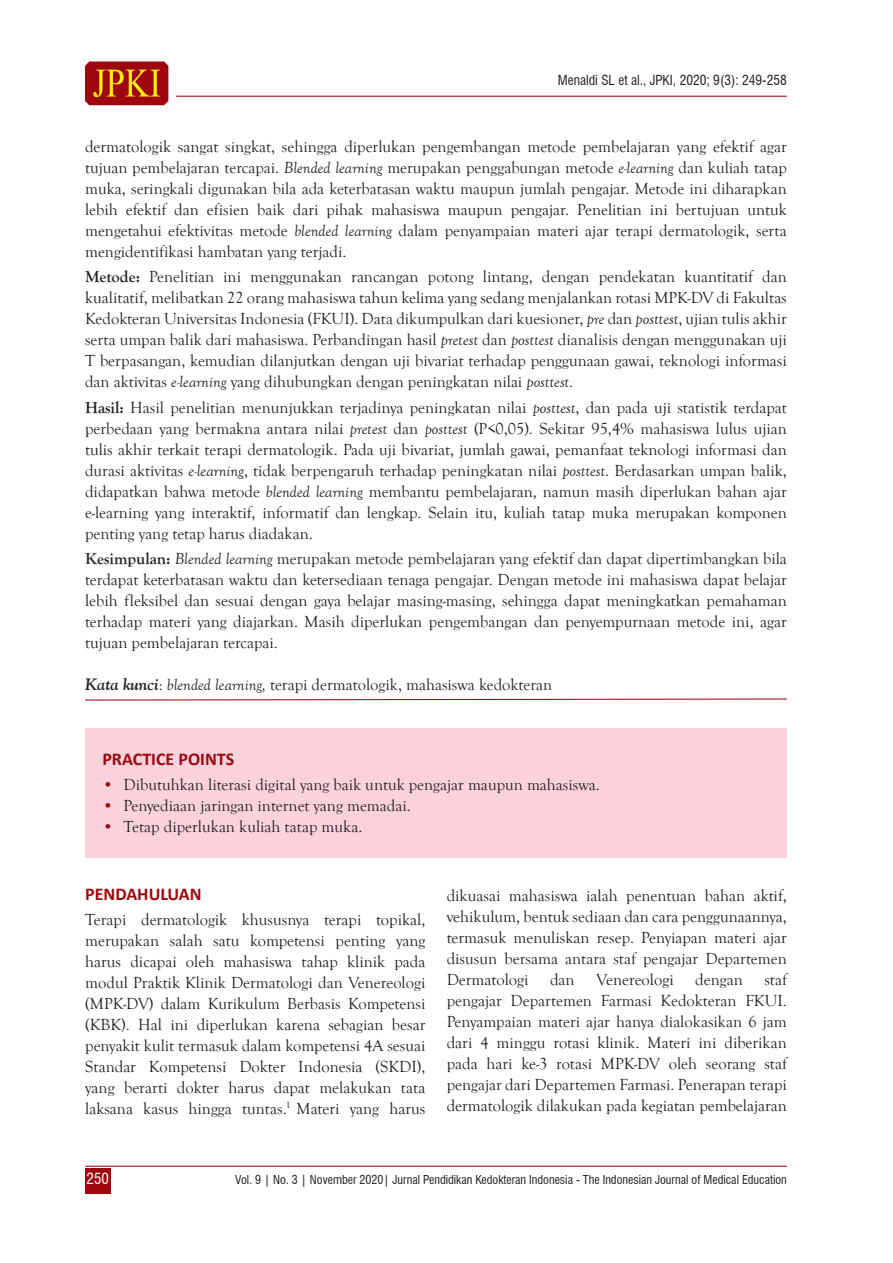
<style>
.page{position:relative;width:893px;height:1263px;background:#fff}
.page>*{position:absolute;margin:0;border:0;box-sizing:border-box;transform-origin:0 0}
.Sub_1{font:700 18px "Calibri";color:#9d070d}
.Abstrak-1{font:16.5px/21px "Goudy Old Style T";color:#231f20;text-align:justify}
.TEXT{font:16.5px/21px "Goudy Old Style T";color:#231f20;text-align:justify}
.Indent-1{font:16.5px "Goudy Old Style T";color:#231f20}
.t1{font:condensed 15px "Swiss 721 BT";color:#fff}
.t2{font:condensed 13.5px "Swiss 721 BT";color:#231f20}
.t3{font:condensed 12px "Swiss 721 BT";color:#231f20}
.s1{font-style:italic}
.s2{font-weight:700}
.s3{font-family:"Goudy Old Style BT";font-weight:700;font-style:italic}
.s4{color:#9d070d}
</style>
<div class="page">
<div style="left:85px;top:1168px;width:26px;height:25px;background:#9d070d"></div>
<hr style="left:85px;top:1166px;width:702px;height:1px;background:#9d070d">
<hr style="left:176px;top:96px;width:611px;height:1px;background:#9d070d">
<svg style="left:85px;top:62px;width:83px;height:43px;background:#ad2e0c"></svg>
<div style="left:85px;top:729px;width:702px;height:129px;background:#fad2dc"></div>
<svg style="left:85px;top:698px;width:702px;height:3px"></svg>
<p class="t2" style="left:558px;top:72px;width:230px">Menaldi SL et al., JPKI, 2020; 9(3): 249-258</p>
<p class="Abstrak-1" style="left:85px;top:137px;width:703px">dermatologik sangat singkat, sehingga diperlukan pengembangan metode pembelajaran yang efektif agar tujuan pembelajaran tercapai. <span class="s1">Blended learning</span> merupakan penggabungan metode <span class="s1">e-learning</span> dan kuliah tatap muka, seringkali digunakan bila ada keterbatasan waktu maupun jumlah pengajar. Metode ini diharapkan lebih efektif dan efisien baik dari pihak mahasiswa maupun pengajar. Penelitian ini bertujuan untuk mengetahui efektivitas metode <span class="s1">blended learning</span> dalam penyampaian materi ajar terapi dermatologik, serta mengidentifikasi hambatan yang terjadi.</p>
<p class="Abstrak-1" style="left:85px;top:267px;width:703px"><span class="s2">Metode:</span> Penelitian ini menggunakan rancangan potong lintang, dengan pendekatan kuantitatif dan kualitatif, melibatkan 22 orang mahasiswa tahun kelima yang sedang menjalankan rotasi MPK-DV di Fakultas Kedokteran Universitas Indonesia (FKUI). Data dikumpulkan dari kuesioner, <span class="s1">pre</span> dan <span class="s1">posttest</span>, ujian tulis akhir serta umpan balik dari mahasiswa. Perbandingan hasil <span class="s1">pretest</span> dan <span class="s1">posttest</span> dianalisis dengan menggunakan uji T berpasangan, kemudian dilanjutkan dengan uji bivariat terhadap penggunaan gawai, teknologi informasi dan aktivitas <span class="s1">e-learning</span> yang dihubungkan dengan peningkatan nilai <span class="s1">posttest</span>.</p>
<p class="Abstrak-1" style="left:85px;top:397px;width:703px"><span class="s2">Hasil:</span> Hasil penelitian menunjukkan terjadinya peningkatan nilai <span class="s1">posttest</span>, dan pada uji statistik terdapat perbedaan yang bermakna antara nilai <span class="s1">pretest</span> dan <span class="s1">posttest</span> (P&lt;0,05). Sekitar 95,4% mahasiswa lulus ujian tulis akhir terkait terapi dermatologik. Pada uji bivariat, jumlah gawai, pemanfaat teknologi informasi dan durasi aktivitas <span class="s1">e-learning</span>, tidak berpengaruh terhadap peningkatan nilai <span class="s1">posttest</span>. Berdasarkan umpan balik, didapatkan bahwa metode <span class="s1">blended learning</span> membantu pembelajaran, namun masih diperlukan bahan ajar e-learning yang interaktif, informatif dan lengkap. Selain itu, kuliah tatap muka merupakan komponen penting yang tetap harus diadakan.</p>
<p class="Abstrak-1" style="left:85px;top:548px;width:703px"><span class="s2">Kesimpulan:</span> <span class="s1">Blended learning</span> merupakan metode pembelajaran yang efektif dan dapat dipertimbangkan bila terdapat keterbatasan waktu dan ketersediaan tenaga pengajar. Dengan metode ini mahasiswa dapat belajar lebih fleksibel dan sesuai dengan gaya belajar masing-masing, sehingga dapat meningkatkan pemahaman terhadap materi yang diajarkan. Masih diperlukan pengembangan dan penyempurnaan metode ini, agar tujuan pembelajaran tercapai.</p>
<p class="Abstrak-1" style="left:85px;top:674px;width:469px"><span class="s3">Kata kunci</span>: <span class="s1">blended learning,</span> terapi dermatologik, mahasiswa kedokteran</p>
<p class="Sub_1" style="left:102px;top:746px;width:133px">PRACTICE POINTS</p>
<p class="Indent-1" style="left:102px;top:775px;width:499px"><span class="s4">•</span> Dibutuhkan literasi digital yang baik untuk pengajar maupun mahasiswa.</p>
<p class="Indent-1" style="left:102px;top:796px;width:310px"><span class="s4">•</span> Penyediaan jaringan internet yang memadai.</p>
<p class="Indent-1" style="left:102px;top:817px;width:262px"><span class="s4">•</span> Tetap diperlukan kuliah tatap muka.</p>
<p class="Sub_1" style="left:85px;top:881px;width:118px">PENDAHULUAN</p>
<p class="TEXT" style="left:85px;top:909px;width:342px">Terapi dermatologik khususnya terapi topikal, merupakan salah satu kompetensi penting yang harus dicapai oleh mahasiswa tahap klinik pada modul Praktik Klinik Dermatologi dan Venereologi (MPK-DV) dalam Kurikulum Berbasis Kompetensi (KBK). Hal ini diperlukan karena sebagian besar penyakit kulit termasuk dalam kompetensi 4A sesuai Standar Kompetensi Dokter Indonesia (SKDI), yang berarti dokter harus dapat melakukan tata laksana kasus hingga tuntas.<sup>1</sup> Materi yang harus</p>
<p class="TEXT" style="left:447px;top:885px;width:342px">dikuasai mahasiswa ialah penentuan bahan aktif, vehikulum, bentuk sediaan dan cara penggunaannya, termasuk menuliskan resep. Penyiapan materi ajar disusun bersama antara staf pengajar Departemen Dermatologi</p>
<p class="TEXT" style="left:550px;top:969px;width:26px">dan</p>
<p class="TEXT" style="left:596px;top:969px;width:79px">Venereologi</p>
<p class="TEXT" style="left:695px;top:969px;width:49px">dengan</p>
<p class="TEXT" style="left:447px;top:969px;width:342px;text-indent:318px">staf pengajar Departemen Farmasi Kedokteran FKUI.<br>Penyampaian materi ajar hanya dialokasikan 6 jam dari 4 minggu rotasi klinik. Materi ini diberikan pada hari ke-3 rotasi MPK-DV oleh seorang staf pengajar dari Departemen Farmasi. Penerapan terapi dermatologik dilakukan pada kegiatan pembelajaran</p>
<p class="t1" style="left:87px;top:1170px;width:24px">250</p>
<p class="t3" style="left:235px;top:1172px;width:553px">Vol. 9 | No. 3 | November 2020| Jurnal Pendidikan Kedokteran Indonesia - The Indonesian Journal of Medical Education</p>
</div>
